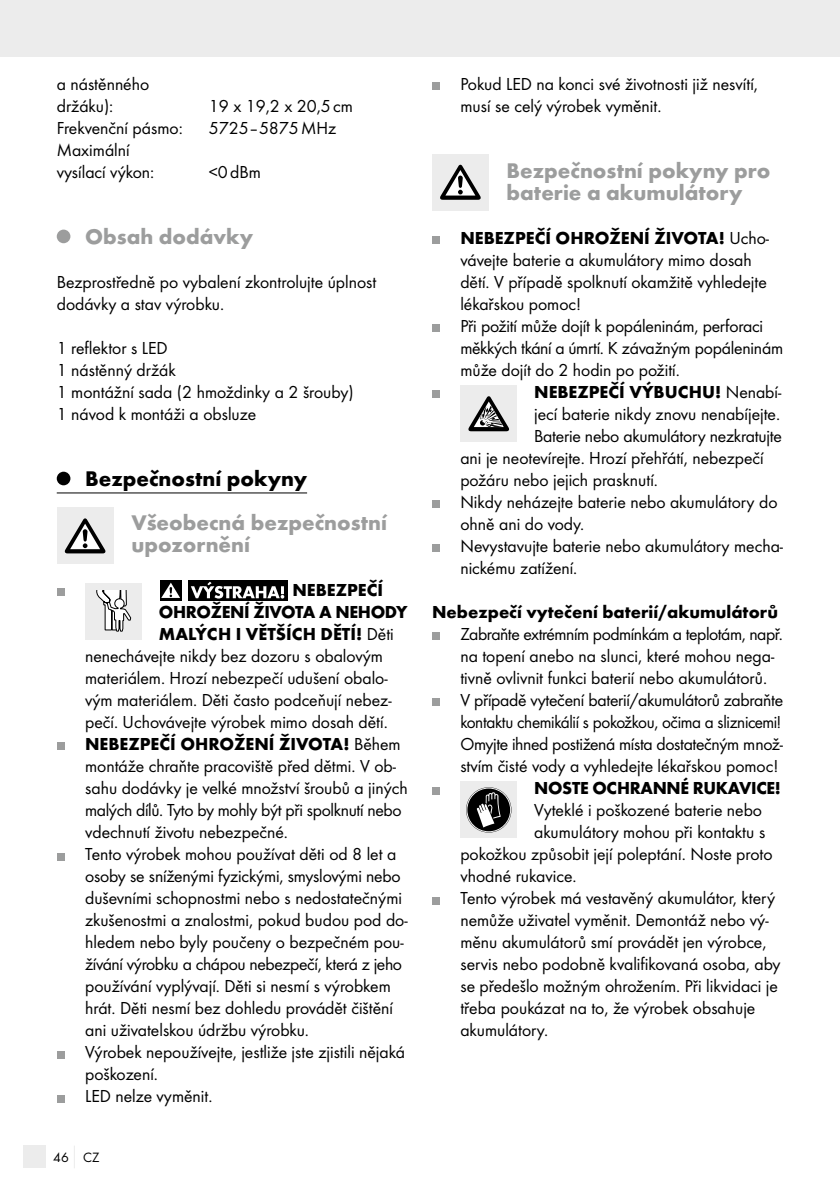
<style>
.page{position:relative;width:840px;height:1191px;background:#fff}
.page>*{position:absolute;margin:0;border:0;box-sizing:border-box;transform-origin:0 0}
.t1{font:700 22px/22px "Futura";color:#9c9d9d}
.t2{font:700 22px "Futura";color:#000}
.t3{font:18px/22px "Futura Boo";color:#000}
.t4{font:700 18px/22px "Futura";color:#000}
.t5{font:700 18px "Futura";letter-spacing:-.02em;color:#000}
.t6{font:14px "Futura Boo";color:#000}
.s1{font-family:"Futura Boo";font-weight:400}
</style>
<div class="page">
<div style="left:0;top:0;width:839px;height:57px;background:#ececec"></div>
<div style="left:23px;top:1145px;width:22px;height:23px;background:#ececec"></div>
<svg style="left:74px;top:1146px;width:1px;height:22px"></svg>
<hr style="left:57px;top:492px;width:250px;height:1px;background:#000">
<div style="left:57px;top:230px;width:13px;height:13px;background:#9c9d9d;border-radius:50%"></div>
<div style="left:57px;top:472px;width:13px;height:13px;background:#000;border-radius:50%"></div>
<div style="left:57px;top:507px;width:56px;height:57px;background:#ececec"></div>
<svg style="left:65px;top:518px;width:40px;height:35px"></svg>
<div style="left:57px;top:588px;width:7px;height:8px;background:#9c9d9d"></div>
<div style="left:85px;top:583px;width:57px;height:56px;background:#ececec"></div>
<svg style="left:96px;top:590px;width:35px;height:42px"></svg>
<div style="left:160px;top:580px;width:21px;height:20px;background:#000"></div>
<svg style="left:161px;top:582px;width:19px;height:16px"></svg>
<svg style="left:188px;top:580px;width:100px;height:20px"></svg>
<svg style="left:191px;top:581px;width:93px;height:17px"></svg>
<div style="left:57px;top:742px;width:7px;height:8px;background:#9c9d9d"></div>
<div style="left:57px;top:852px;width:7px;height:8px;background:#9c9d9d"></div>
<div style="left:57px;top:1050px;width:7px;height:8px;background:#9c9d9d"></div>
<div style="left:57px;top:1094px;width:7px;height:8px;background:#9c9d9d"></div>
<div style="left:432px;top:82px;width:7px;height:8px;background:#9c9d9d"></div>
<div style="left:432px;top:154px;width:56px;height:57px;background:#ececec"></div>
<svg style="left:440px;top:165px;width:40px;height:35px"></svg>
<div style="left:432px;top:236px;width:7px;height:8px;background:#9c9d9d"></div>
<div style="left:432px;top:324px;width:7px;height:8px;background:#9c9d9d"></div>
<div style="left:432px;top:390px;width:7px;height:8px;background:#9c9d9d"></div>
<div style="left:460px;top:385px;width:57px;height:57px;background:#ececec"></div>
<svg style="left:468px;top:396px;width:40px;height:35px"></svg>
<div style="left:432px;top:500px;width:7px;height:8px;background:#9c9d9d"></div>
<div style="left:432px;top:544px;width:7px;height:8px;background:#9c9d9d"></div>
<div style="left:432px;top:632px;width:7px;height:8px;background:#9c9d9d"></div>
<div style="left:432px;top:698px;width:7px;height:8px;background:#9c9d9d"></div>
<div style="left:432px;top:786px;width:7px;height:8px;background:#9c9d9d"></div>
<div style="left:460px;top:781px;width:57px;height:57px;background:#ececec"></div>
<svg style="left:466px;top:787px;width:45px;height:45px"></svg>
<div style="left:432px;top:896px;width:7px;height:8px;background:#9c9d9d"></div>
<p class="t3" style="left:57px;top:73px;width:94px">a nástěnného držáku):</p>
<p class="t3" style="left:209px;top:95px;width:145px">19 x 19,2 x 20,5cm</p>
<p class="t3" style="left:57px;top:117px;width:127px">Frekvenční pásmo:</p>
<p class="t3" style="left:209px;top:117px;width:129px">5725‒5875MHz</p>
<p class="t3" style="left:57px;top:139px;width:99px">Maximální vysílací výkon:</p>
<p class="t3" style="left:209px;top:161px;width:53px">&lt;0dBm</p>
<p class="t1" style="left:85px;top:225px;width:169px">Obsah dodávky</p>
<p class="t3" style="left:57px;top:271px;width:321px">Bezprostředně po vybalení zkontrolujte úplnost dodávky a stav výrobku.</p>
<p class="t3" style="left:57px;top:337px;width:298px">1 reflektor s LED<br>1 nástěnný držák<br>1 montážní sada (2 hmoždinky a 2 šrouby)<br>1 návod k montáži a obsluze</p>
<p class="t2" style="left:85px;top:465px;width:223px">Bezpečnostní pokyny</p>
<p class="t1" style="left:131px;top:511px;width:257px">Všeobecná bezpečnostní upozornění</p>
<p class="t4" style="left:159px;top:579px;width:250px;text-indent:133px">NEBEZPEČÍ<br>OHROŽENÍ ŽIVOTA A NEHODY<br>MALÝCH I VĚTŠÍCH DĚTÍ! <span class="s1">Děti</span></p>
<p class="t3" style="left:85px;top:645px;width:308px">nenechávejte nikdy bez dozoru s obalovým materiálem. Hrozí nebezpečí udušení obalo&shy;vým materiálem. Děti často podceňují nebez&shy;pečí. Uchovávejte výrobek mimo dosah dětí.</p>
<p class="t4" style="left:85px;top:733px;width:317px">NEBEZPEČÍ OHROŽENÍ ŽIVOTA! <span class="s1">Během</span></p>
<p class="t3" style="left:85px;top:755px;width:324px">montáže chraňte pracoviště před dětmi. V ob&shy;sahu dodávky je velké množství šroubů a jiných malých dílů. Tyto by mohly být při spolknutí nebo vdechnutí životu nebezpečné.<br>Tento výrobek mohou používat děti od 8 let a osoby se sníženými fyzickými, smyslovými nebo duševními schopnostmi nebo s nedostatečnými zkušenostmi a znalostmi, pokud budou pod do&shy;hledem nebo byly poučeny o bezpečném pou&shy;žívání výrobku a chápou nebezpečí, která z jeho používání vyplývají. Děti si nesmí s výrobkem hrát. Děti nesmí bez dohledu provádět čištění ani uživatelskou údržbu výrobku.<br>Výrobek nepoužívejte, jestliže jste zjistili nějaká poškození.<br>LED nelze vyměnit.</p>
<p class="t6" style="left:53px;top:1149px;width:48px">46 CZ</p>
<p class="t3" style="left:460px;top:73px;width:299px">Pokud LED na konci své životnosti již nesvítí, musí se celý výrobek vyměnit.</p>
<p class="t1" style="left:506px;top:159px;width:265px">Bezpečnostní pokyny pro baterie a akumulátory</p>
<p class="t4" style="left:460px;top:227px;width:310px">NEBEZPEČÍ OHROŽENÍ ŽIVOTA! <span class="s1">Ucho-</span></p>
<p class="t3" style="left:460px;top:249px;width:324px">vávejte baterie a akumulátory mimo dosah dětí. V případě spolknutí okamžitě vyhledejte lékařskou pomoc!<br>Při požití může dojít k popáleninám, perforaci měkkých tkání a úmrtí. K závažným popáleninám může dojít do 2 hodin po požití.</p>
<p class="t4" style="left:534px;top:381px;width:248px">NEBEZPEČÍ VÝBUCHU! <span class="s1">Nenabí-</span></p>
<p class="t3" style="left:534px;top:403px;width:247px">jecí baterie nikdy znovu nenabíjejte.</p>
<p class="t3" style="left:534px;top:425px;width:249px">Baterie nebo akumulátory nezkratujte</p>
<p class="t3" style="left:460px;top:447px;width:305px">ani je neotevírejte. Hrozí přehřátí, nebezpečí</p>
<p class="t3" style="left:460px;top:469px;width:199px">požáru nebo jejich prasknutí.</p>
<p class="t3" style="left:460px;top:491px;width:318px">Nikdy neházejte baterie nebo akumulátory do</p>
<p class="t3" style="left:460px;top:513px;width:125px">ohně ani do vody.</p>
<p class="t3" style="left:460px;top:535px;width:324px">Nevystavujte baterie nebo akumulátory mecha-</p>
<p class="t3" style="left:460px;top:557px;width:118px">nickému zatížení.</p>
<p class="t4" style="left:432px;top:601px;width:347px">Nebezpečí vytečení baterií/akumulátorů</p>
<p class="t3" style="left:460px;top:623px;width:324px">Zabraňte extrémním podmínkám a teplotám, např. na topení anebo na slunci, které mohou nega&shy;tivně ovlivnit funkci baterií nebo akumulátorů.<br>V případě vytečení baterií/akumulátorů zabraňte kontaktu chemikálií s pokožkou, očima a sliznicemi!<br>Omyjte ihned postižená místa dostatečným množ&shy;stvím čisté vody a vyhledejte lékařskou pomoc!</p>
<p class="t5" style="left:534px;top:777px;width:248px">NOSTE OCHRANNÉ RUKAVICE!</p>
<p class="t3" style="left:534px;top:799px;width:229px">Vyteklé i poškozené baterie nebo</p>
<p class="t3" style="left:534px;top:821px;width:232px">akumulátory mohou při kontaktu s</p>
<p class="t3" style="left:460px;top:843px;width:313px">pokožkou způsobit její poleptání. Noste proto</p>
<p class="t3" style="left:460px;top:865px;width:118px">vhodné rukavice.</p>
<p class="t3" style="left:460px;top:887px;width:316px">Tento výrobek má vestavěný akumulátor, který</p>
<p class="t3" style="left:460px;top:909px;width:309px">nemůže uživatel vyměnit. Demontáž nebo vý-</p>
<p class="t3" style="left:460px;top:931px;width:307px">měnu akumulátorů smí provádět jen výrobce,</p>
<p class="t3" style="left:460px;top:953px;width:321px">servis nebo podobně kvalifikovaná osoba, aby</p>
<p class="t3" style="left:460px;top:975px;width:319px">se předešlo možným ohrožením. Při likvidaci je</p>
<p class="t3" style="left:460px;top:997px;width:296px">třeba poukázat na to, že výrobek obsahuje</p>
<p class="t3" style="left:460px;top:1019px;width:89px">akumulátory.</p>
</div>
